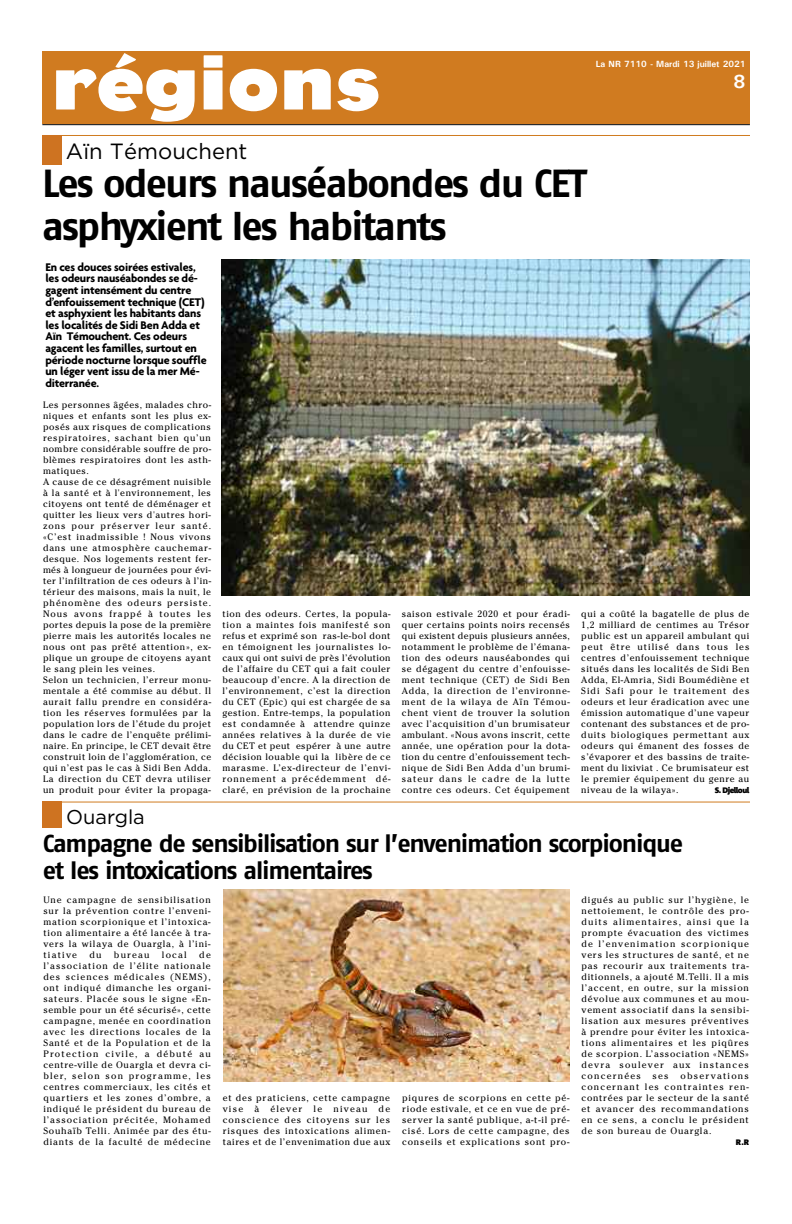
<style>
.page{position:relative;width:792px;height:1224px;background:#fff}
.page>*{position:absolute;margin:0;border:0;box-sizing:border-box;transform-origin:0 0}
.t1{font:700 77.5px "Eagle";color:#fff;scale:1.09 1}
.t2{font:700 39.1px/42.5px "Fago No";letter-spacing:-.045em;color:#000}
.t3{font:700 24.5px/26.5px "Fago No";letter-spacing:-.045em;color:#000}
.t4{font:22px "Gotham";color:#000}
.t5{font:20px "Gotham";color:#000}
.t6{font:700 19px "Univers";color:#fff}
.t7{font:700 12px/11.6px "Agenda";letter-spacing:-.015em;color:#000}
.t8{font:9.2px/11px "Cheltenham";letter-spacing:.06em;color:#000;text-align:justify}
.t9{font:700 9px "Univers";color:#fff}
.t10{font:900 8px "Corpid";letter-spacing:-.065em;color:#000}
</style>
<div class="page">
<div style="left:42px;top:51px;width:708px;height:73px;background:#d07b20"></div>
<hr style="left:42px;top:124px;width:708px;height:1px;background:#000">
<hr style="left:42px;top:135px;width:708px;height:1px;background:#d07b20">
<div style="left:42px;top:135px;width:20px;height:29px;background:#ce7321"></div>
<img style="left:222px;top:259px;width:528px;height:336px">
<hr style="left:42px;top:802px;width:708px;height:1px;background:#d07b20">
<div style="left:42px;top:802px;width:20px;height:26px;background:#ce7321"></div>
<img style="left:224px;top:889px;width:346px;height:193px">
<p class="t1" style="left:51px;top:37px;width:304px">régions</p>
<p class="t9" style="left:596px;top:58px;width:151px">La NR 7110 - Mardi 13 juillet 2021</p>
<p class="t6" style="left:733px;top:70px;width:13px">8</p>
<p class="t4" style="left:66px;top:138px;width:183px">Aïn Témouchent</p>
<p class="t2" style="left:42px;top:166px;width:546px">Les odeurs nauséabondes du CET asphyxient les habitants</p>
<p class="t7" style="left:45px;top:261px;width:163px">En ces douces soirées estivales, les odeurs nauséabondes se dé&shy;gagent intensément du centre d’enfouissement technique (CET) et asphyxient les habitants dans les localités de Sidi Ben Adda et<br>Aïn Témouchent. Ces odeurs agacent les familles, surtout en période nocturne lorsque souffle un léger vent issu de la mer Mé&shy;diterranée.</p>
<p class="t8" style="left:43px;top:399px;width:170px;text-align:left">Les personnes âgées, malades chro&shy;niques et enfants sont les plus ex&shy;posés aux risques de complications respiratoires, sachant bien qu’un nombre considérable souffre de pro&shy;blèmes respiratoires dont les asth&shy;matiques.<br>A cause de ce désagrément nuisible à la santé et à l'environnement, les citoyens ont tenté de déménager et quitter les lieux vers d'autres hori&shy;zons pour préserver leur santé. «C’est inadmissible ! Nous vivons dans une atmosphère cauchemar&shy;desque. Nos logements restent fer&shy;més à longueur de journées pour évi&shy;ter l’infiltration de ces odeurs à l’in&shy;térieur des maisons, mais la nuit, le phénomène des odeurs persiste.<br>Nous avons frappé à toutes les portes depuis la pose de la première pierre mais les autorités locales ne nous ont pas prêté attention», ex&shy;plique un groupe de citoyens ayant le sang plein les veines.<br>Selon un technicien, l’erreur monu&shy;mentale a été commise au début. Il aurait fallu prendre en considéra&shy;tion les réserves formulées par la population lors de l’étude du projet dans le cadre de l’enquête prélimi&shy;naire. En principe, le CET devait être construit loin de l’agglomération, ce qui n’est pas le cas à Sidi Ben Adda.<br>La direction du CET devra utiliser un produit pour éviter la propaga-</p>
<p class="t5" style="left:66px;top:805px;width:80px">Ouargla</p>
<p class="t8" style="left:222px;top:608px;width:170px">tion des odeurs. Certes, la popula&shy;tion a maintes fois manifesté son refus et exprimé son ras-le-bol dont en témoignent les journalistes lo&shy;caux qui ont suivi de près l’évolution de l’affaire du CET qui a fait couler beaucoup d’encre. A la direction de l’environnement, c’est la direction du CET (Epic) qui est chargée de sa gestion. Entre-temps, la population est condamnée à attendre quinze années relatives à la durée de vie du CET et peut espérer à une autre décision louable qui la libère de ce marasme. L’ex-directeur de l’envi&shy;ronnement a précédemment dé&shy;claré, en prévision de la prochaine</p>
<p class="t8" style="left:402px;top:608px;width:170px">saison estivale 2020 et pour éradi&shy;quer certains points noirs recensés qui existent depuis plusieurs années, notamment le problème de l’émana&shy;tion des odeurs nauséabondes qui se dégagent du centre d’enfouisse&shy;ment technique (CET) de Sidi Ben Adda, la direction de l’environne&shy;ment de la wilaya de Aïn Témou&shy;chent vient de trouver la solution avec l’acquisition d’un brumisateur ambulant. «Nous avons inscrit, cette année, une opération pour la dota&shy;tion du centre d’enfouissement tech&shy;nique de Sidi Ben Adda d’un brumi&shy;sateur dans le cadre de la lutte contre ces odeurs. Cet équipement</p>
<p class="t8" style="left:581px;top:608px;width:170px">qui a coûté la bagatelle de plus de 1,2 milliard de centimes au Trésor public est un appareil ambulant qui peut être utilisé dans tous les centres d’enfouissement technique situés dans les localités de Sidi Ben Adda, El-Amria, Sidi Boumédiène et Sidi Safi pour le traitement des odeurs et leur éradication avec une émission automatique d’une vapeur contenant des substances et de pro&shy;duits biologiques permettant aux odeurs qui émanent des fosses de s’évaporer et des bassins de traite&shy;ment du lixiviat . Ce brumisateur est le premier équipement du genre au niveau de la wilaya».</p>
<p class="t10" style="left:715px;top:787px;width:36px">S. Djelloul</p>
<p class="t3" style="left:43px;top:833px;width:642px">Campagne de sensibilisation sur l’envenimation scorpionique et les intoxications alimentaires</p>
<p class="t8" style="left:43px;top:894px;width:169px">Une campagne de sensibilisation sur la prévention contre l’enveni&shy;mation scorpionique et l’intoxica&shy;tion alimentaire a été lancée à tra&shy;vers la wilaya de Ouargla, à l’ini&shy;tiative</p>
<p class="t8" style="left:43px;top:949px;width:169px;text-indent:156px">de l’association de l’élite nationale des sciences médicales (NEMS), ont indiqué dimanche les organi&shy;sateurs. Placée sous le signe «En&shy;semble pour un été sécurisé», cette campagne, menée en coordination avec les directions locales de la Santé et de la Population et de la Protection civile, a débuté au centre-ville de Ouargla et devra ci&shy;bler, selon son programme, les centres commerciaux, les cités et quartiers et les zones d’ombre, a indiqué le président du bureau de l’association précitée, Mohamed Souhaïb Telli. Animée par des étu&shy;diants de la faculté de médecine</p>
<p class="t8" style="left:89px;top:949px;width:14px">du</p>
<p class="t8" style="left:114px;top:949px;width:37px">bureau</p>
<p class="t8" style="left:162px;top:949px;width:26px">local</p>
<p class="t8" style="left:223px;top:1092px;width:169px">et des praticiens, cette campagne vise à élever le niveau de conscience des citoyens sur les risques des intoxications alimen&shy;taires et de l’envenimation due aux</p>
<p class="t8" style="left:402px;top:1092px;width:169px">piqures de scorpions en cette pé&shy;riode estivale, et ce en vue de pré&shy;server la santé publique, a-t-il pré&shy;cisé. Lors de cette campagne, des conseils et explications sont pro-</p>
<p class="t8" style="left:582px;top:894px;width:169px">digués au public sur l’hygiène, le nettoiement, le contrôle des pro&shy;duits alimentaires, ainsi que la prompte évacuation des victimes de l’envenimation scorpionique vers les structures de santé, et ne pas recourir aux traitements tra&shy;ditionnels, a ajouté M.Telli. Il a mis l’accent, en outre, sur la mission dévolue aux communes et au mou&shy;vement associatif dans la sensibi&shy;lisation aux mesures préventives à prendre pour éviter les intoxica&shy;tions alimentaires et les piqûres de scorpion. L’association «NEMS» devra soulever aux instances concernées</p>
<p class="t8" style="left:582px;top:1070px;width:169px;text-indent:99px">observations concernant les contraintes ren&shy;contrées par le secteur de la santé et avancer des recommandations en ce sens, a conclu le président de son bureau de Ouargla.</p>
<p class="t10" style="left:736px;top:1139px;width:15px">R.R</p>
<p class="t8" style="left:653px;top:1070px;width:18px">ses</p>
</div>
